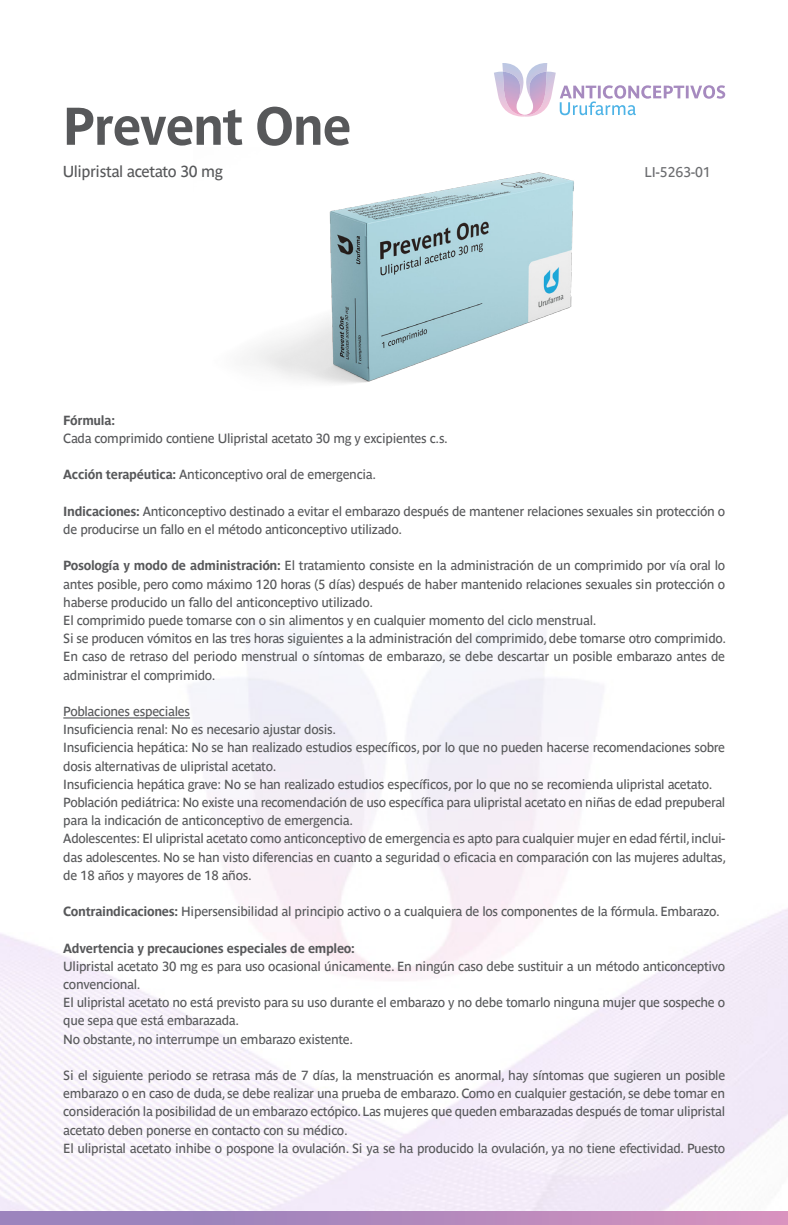
<style>
.page{position:relative;width:788px;height:1225px;background:#fff}
.page>*{position:absolute;margin:0;border:0;box-sizing:border-box;transform-origin:0 0}
.t1{font:700 52.5px "Parisine";letter-spacing:-.03em;color:#57585a}
.t2{font:15.75px "Parisine Std";letter-spacing:-.025em;color:#57585a}
.t3{font:14px "Parisine Std";color:#6c6d70}
.t4{font:13.12px/18.2px "Parisine Std";letter-spacing:-.025em;color:#57585a}
.t5{font:700 13.12px "Parisine Std";letter-spacing:-.025em;color:#57585a}
.s1{font-weight:700}
</style>
<div class="page">
<svg style="left:0;top:1212px;width:788px;height:13px;background:#b289bd"></svg>
<img style="left:224px;top:172px;width:351px;height:214px">
<hr style="left:63px;top:717px;width:127px;height:2px;background:#57585a">
<svg style="left:494px;top:63px;width:231px;height:54px"></svg>
<h1 class="t1" style="left:63px;top:95px;width:290px">Prevent One</h1>
<p class="t2" style="left:63px;top:163px;width:162px">Ulipristal acetato 30 mg</p>
<p class="t3" style="left:644px;top:164px;width:68px">LI-5263-01</p>
<p class="t5" style="left:63px;top:412px;width:53px">Fórmula:</p>
<p class="t4" style="left:63px;top:429px;width:386px">Cada comprimido contiene Ulipristal acetato 30 mg y excipientes c.s.</p>
<p class="t4" style="left:63px;top:466px;width:314px"><span class="s1">Acción terapéutica:</span> Anticonceptivo oral de emergencia.</p>
<p class="t4" style="left:63px;top:502px;width:663px"><span class="s1">Indicaciones:</span> Anticonceptivo destinado a evitar el embarazo después de mantener relaciones sexuales sin protección o de producirse un fallo en el método anticonceptivo utilizado.</p>
<p class="t4" style="left:63px;top:557px;width:664px"><span class="s1">Posología y modo de administración:</span> El tratamiento consiste en la administración de un comprimido por vía oral lo antes posible, pero como máximo 120 horas (5 días) después de haber mantenido relaciones sexuales sin protección o haberse producido un fallo del anticonceptivo utilizado.<br>El comprimido puede tomarse con o sin alimentos y en cualquier momento del ciclo menstrual.<br>Si se producen vómitos en las tres horas siguientes a la administración del comprimido, debe tomarse otro comprimido.<br>En caso de retraso del periodo menstrual o síntomas de embarazo, se debe descartar un posible embarazo antes de administrar el comprimido.</p>
<p class="t4" style="left:63px;top:702px;width:664px">Poblaciones especiales<br>Insuficiencia renal: No es necesario ajustar dosis.<br>Insuficiencia hepática: No se han realizado estudios específicos, por lo que no pueden hacerse recomendaciones sobre dosis alternativas de ulipristal acetato.<br>Insuficiencia hepática grave: No se han realizado estudios específicos, por lo que no se recomienda ulipristal acetato.<br>Población pediátrica: No existe una recomendación de uso específica para ulipristal acetato en niñas de edad prepuberal para la indicación de anticonceptivo de emergencia.<br>Adolescentes: El ulipristal acetato como anticonceptivo de emergencia es apto para cualquier mujer en edad fértil, inclui&shy;das adolescentes. No se han visto diferencias en cuanto a seguridad o eficacia en comparación con las mujeres adultas, de 18 años y mayores de 18 años.</p>
<p class="t4" style="left:63px;top:902px;width:658px"><span class="s1">Contraindicaciones:</span> Hipersensibilidad al principio activo o a cualquiera de los componentes de la fórmula. Embarazo.</p>
<p class="t5" style="left:63px;top:940px;width:293px">Advertencia y precauciones especiales de empleo:</p>
<p class="t4" style="left:63px;top:957px;width:663px">Ulipristal acetato 30 mg es para uso ocasional únicamente. En ningún caso debe sustituir a un método anticonceptivo convencional.<br>El ulipristal acetato no está previsto para su uso durante el embarazo y no debe tomarlo ninguna mujer que sospeche o que sepa que está embarazada.<br>No obstante, no interrumpe un embarazo existente.</p>
<p class="t4" style="left:63px;top:1066px;width:663px">Si el siguiente periodo se retrasa más de 7 días, la menstruación es anormal, hay síntomas que sugieren un posible embarazo o en caso de duda, se debe realizar una prueba de embarazo. Como en cualquier gestación, se debe tomar en consideración la posibilidad de un embarazo ectópico. Las mujeres que queden embarazadas después de tomar ulipristal acetato deben ponerse en contacto con su médico.<br>El ulipristal acetato inhibe o pospone la ovulación. Si ya se ha producido la ovulación, ya no tiene efectividad. Puesto</p>
</div>
